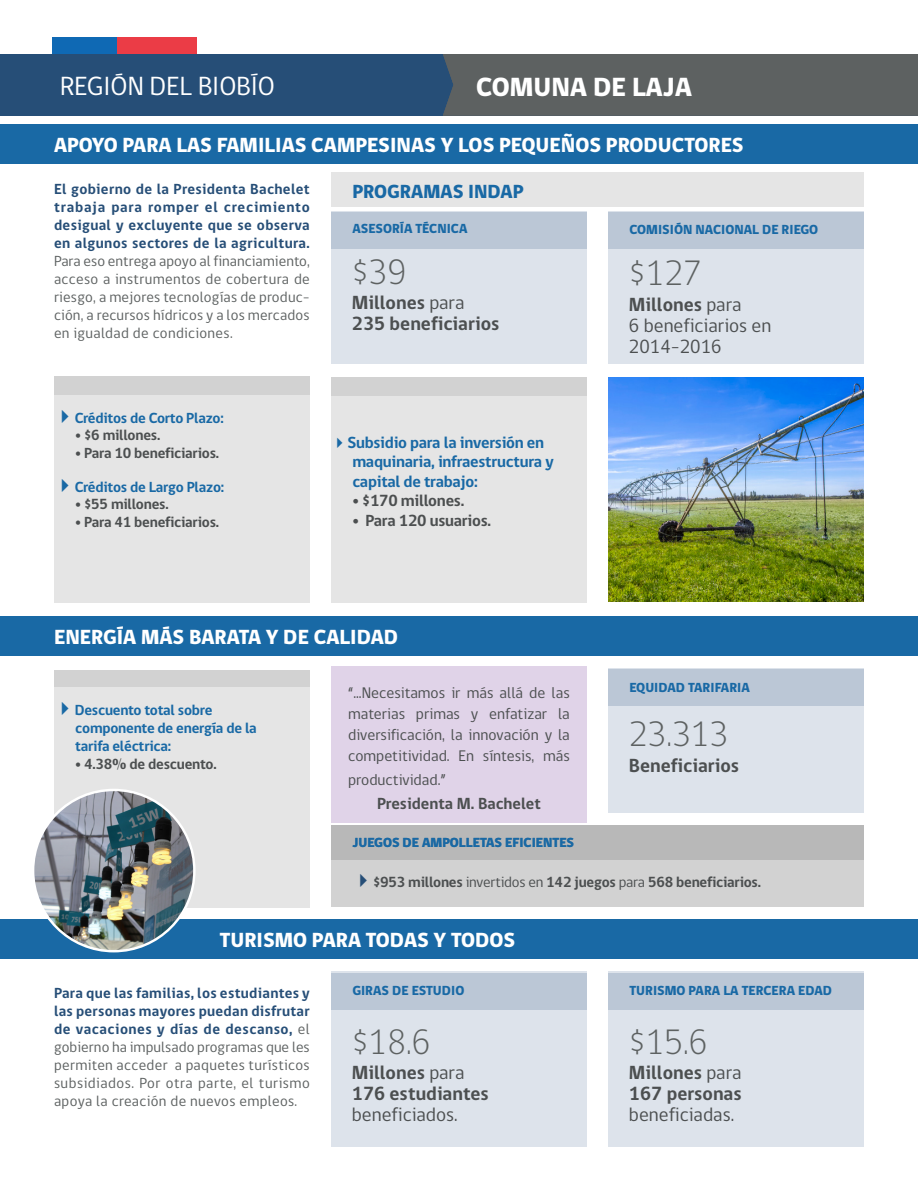
<style>
.page{position:relative;width:918px;height:1188px;background:#fff}
.page>*{position:absolute;margin:0;border:0;box-sizing:border-box;transform-origin:0 0}
.t1{font:300 36px "gob CL";color:#5d6161}
.t2{font:27px "gob CL";color:#fff}
.t3{font:800 27px "gob CL";color:#fff}
.t4{font:800 21px "gob CL";color:#fff}
.texto_caja_peg_2{font:700 19.5px/21px "gob CL";color:#4c4f50}
.texto_caja_peg_2-2{font:19.5px/21px "gob CL";color:#4c4f50}
.t5{font:800 19.5px "gob CL";color:#1969a5}
.TEXTO_CAJA_PEQ{font:700 16.5px/19.5px "gob CL";letter-spacing:-.015em;color:#1969a5}
.TEXTO_CAJA_PEQ-2{font:700 16.5px "gob CL";letter-spacing:-.015em;color:#4c4f50}
.texto_caja_peg_2-3{font:700 16.5px "gob CL";color:#4c4f50}
.texto_caja_peg_2-4{font:15.75px/21px "gob CL";color:#4c4f50;text-align:justify}
.t6{font:15px/18px "gob CL";letter-spacing:.02em;color:#5d6161;text-align:justify}
.TEXTO_CAJA_PEQ-3{font:700 15px "gob CL";letter-spacing:-.015em;color:#4c4f50}
.t7{font:700 15px/18px "gob CL";letter-spacing:.02em;color:#264e77;text-align:justify}
.TEXTO_CAJA_PEQ-4{font:700 15px/18px "gob CL";letter-spacing:-.015em;color:#1969a5}
.Titulos_recuadrso{font:800 13.5px "gob CL";color:#1969a5}
.s1{font-weight:400}
.s2{font-family:"Museo Slab 300";font-weight:400}
.s3{color:#264e77}
.s4{font-weight:700;color:#264e77}
.s5{font-weight:700}
</style>
<div class="page">
<div style="left:0;top:920px;width:918px;height:39px;background:#1969a5"></div>
<div style="left:0;top:125px;width:918px;height:39px;background:#1969a5"></div>
<div style="left:0;top:54px;width:918px;height:62px;background:#264e77"></div>
<div style="left:608px;top:211px;width:256px;height:153px;background:#dde3eb"></div>
<div style="left:608px;top:212px;width:256px;height:36px;background:#bbc7d6"></div>
<div style="left:331px;top:211px;width:256px;height:153px;background:#dde3eb"></div>
<div style="left:331px;top:213px;width:256px;height:36px;background:#bbc7d6"></div>
<div style="left:54px;top:377px;width:256px;height:226px;background:#e5e5e5"></div>
<div style="left:54px;top:377px;width:256px;height:18px;background:#d2d2d2"></div>
<div style="left:331px;top:378px;width:256px;height:225px;background:#e5e5e5"></div>
<div style="left:331px;top:378px;width:256px;height:18px;background:#d2d2d2"></div>
<img style="left:608px;top:378px;width:256px;height:224px">
<div style="left:0;top:617px;width:918px;height:39px;background:#1969a5"></div>
<div style="left:608px;top:668px;width:256px;height:144px;background:#dde3eb"></div>
<div style="left:608px;top:670px;width:256px;height:36px;background:#bbc7d6"></div>
<div style="left:54px;top:670px;width:256px;height:237px;background:#e5e5e5"></div>
<div style="left:54px;top:670px;width:256px;height:17px;background:#d2d2d2"></div>
<img style="left:33px;top:790px;width:161px;height:161px;border-radius:81px">
<div style="left:331px;top:972px;width:256px;height:175px;background:#dde3eb"></div>
<div style="left:331px;top:973px;width:256px;height:36px;background:#bbc7d6"></div>
<div style="left:608px;top:972px;width:256px;height:175px;background:#dde3eb"></div>
<div style="left:608px;top:973px;width:256px;height:36px;background:#bbc7d6"></div>
<div style="left:331px;top:172px;width:533px;height:34px;background:#e5e5e5"></div>
<div style="left:52px;top:37px;width:66px;height:17px;background:#0f69b4"></div>
<div style="left:118px;top:37px;width:79px;height:17px;background:#eb3c46"></div>
<div style="left:443px;top:54px;width:475px;height:62px;background:#5d6161"></div>
<div style="left:331px;top:825px;width:533px;height:82px;background:#d2d2d2"></div>
<div style="left:331px;top:825px;width:533px;height:35px;background:#b8b8b8"></div>
<div style="left:331px;top:667px;width:256px;height:156px;background:#e0d3e8"></div>
<h2 class="t2" style="left:60px;top:68px;width:216px">REGIÓN DEL BIOBÍO</h2>
<p class="t3" style="left:476px;top:68px;width:217px">COMUNA DE LAJA</p>
<h3 class="t4" style="left:54px;top:131px;width:691px">APOYO PARA LAS FAMILIAS CAMPESINAS Y LOS PEQUEÑOS PRODUCTORES</h3>
<p class="t7" style="left:54px;top:180px;width:257px">El gobierno de la Presidenta Bachelet trabaja para romper el crecimiento desigual y excluyente que se observa en algunos sectores de la agricultura.</p>
<p class="t6" style="left:54px;top:252px;width:257px">Para eso entrega apoyo al financiamiento, acceso a instrumentos de cobertura de riesgo, a mejores tecnologías de produc&shy;ción, a recursos hídricos y a los mercados en igualdad de condiciones.</p>
<h3 class="t5" style="left:352px;top:178px;width:173px">PROGRAMAS INDAP</h3>
<p class="Titulos_recuadrso" style="left:352px;top:219px;width:117px">ASESORÍA TÉCNICA</p>
<p class="Titulos_recuadrso" style="left:629px;top:221px;width:190px">COMISIÓN NACIONAL DE RIEGO</p>
<p class="t1" style="left:352px;top:247px;width:56px">$39</p>
<p class="texto_caja_peg_2" style="left:352px;top:293px;width:114px">Millones <span class="s1">para</span></p>
<p class="texto_caja_peg_2" style="left:352px;top:314px;width:149px">235 beneficiarios</p>
<p class="t1" style="left:629px;top:249px;width:74px">$127</p>
<p class="texto_caja_peg_2" style="left:629px;top:295px;width:114px">Millones <span class="s1">para</span></p>
<p class="texto_caja_peg_2-2" style="left:629px;top:316px;width:144px">6 beneficiarios en</p>
<p class="texto_caja_peg_2-2" style="left:629px;top:337px;width:94px">2014-2016</p>
<p class="TEXTO_CAJA_PEQ-4" style="left:54px;top:409px;width:171px">✔Créditos de Corto Plazo:</p>
<p class="TEXTO_CAJA_PEQ-3" style="left:75px;top:425px;width:87px"><span class="s2">•</span> $6 millones.</p>
<p class="TEXTO_CAJA_PEQ-3" style="left:75px;top:442px;width:145px"><span class="s2">•</span> Para 10 beneficiarios.</p>
<p class="TEXTO_CAJA_PEQ-4" style="left:54px;top:478px;width:172px">✔Créditos de Largo Plazo:</p>
<p class="TEXTO_CAJA_PEQ-3" style="left:75px;top:494px;width:95px"><span class="s2">•</span> $55 millones.</p>
<p class="TEXTO_CAJA_PEQ-3" style="left:75px;top:511px;width:145px"><span class="s2">•</span> Para 41 beneficiarios.</p>
<p class="TEXTO_CAJA_PEQ" style="left:352px;top:433px;width:203px;text-indent:-21px">✔Subsidio para la inversión en maquinaria, infraestructura y capital de trabajo:</p>
<p class="TEXTO_CAJA_PEQ-2" style="left:352px;top:490px;width:114px"><span class="s2">•</span> $170 millones.</p>
<p class="TEXTO_CAJA_PEQ-2" style="left:352px;top:509px;width:140px"><span class="s2">•</span> Para 120 usuarios.</p>
<h3 class="t4" style="left:54px;top:623px;width:346px">ENERGÍA MÁS BARATA Y DE CALIDAD</h3>
<p class="TEXTO_CAJA_PEQ-4" style="left:75px;top:701px;width:183px;text-indent:-21px">✔Descuento total sobre componente de energía de la tarifa eléctrica:</p>
<p class="TEXTO_CAJA_PEQ-3" style="left:75px;top:753px;width:143px"><span class="s2">•</span> 4.38% de descuento.</p>
<p class="texto_caja_peg_2-4" style="left:348px;top:683px;width:223px">“...Necesitamos ir más allá de las materias primas y enfatizar la diversificación, la innovación y la competitividad. En síntesis, más</p>
<p class="texto_caja_peg_2-4" style="left:348px;top:770px;width:99px">productividad.”</p>
<p class="texto_caja_peg_2-3" style="left:377px;top:793px;width:165px">Presidenta M. Bachelet</p>
<p class="Titulos_recuadrso" style="left:352px;top:833px;width:223px">JUEGOS DE AMPOLLETAS EFICIENTES</p>
<p class="Titulos_recuadrso" style="left:629px;top:678px;width:122px">EQUIDAD TARIFARIA</p>
<p class="t1" style="left:629px;top:709px;width:101px">23.313</p>
<p class="texto_caja_peg_2" style="left:629px;top:755px;width:112px">Beneficiarios</p>
<p class="TEXTO_CAJA_PEQ-3" style="left:352px;top:872px;width:410px"><span class="s3">✔</span>$953 millones <span class="s1">invertidos en</span> 142 juegos <span class="s1">para</span> 568 beneficiarios.</p>
<h3 class="t4" style="left:220px;top:926px;width:297px">TURISMO PARA TODAS Y TODOS</h3>
<p class="t6" style="left:54px;top:984px;width:257px"><span class="s4">Para que las familias, los estudiantes y las personas mayores puedan disfrutar de vacaciones y días de descanso,</span> el gobierno ha impulsado programas que les permiten acceder a paquetes turísticos subsidiados. Por otra parte, el turismo apoya la creación de nuevos empleos.</p>
<p class="Titulos_recuadrso" style="left:352px;top:982px;width:114px">GIRAS DE ESTUDIO</p>
<p class="Titulos_recuadrso" style="left:629px;top:982px;width:204px">TURISMO PARA LA TERCERA EDAD</p>
<p class="t1" style="left:352px;top:1017px;width:80px">$18.6</p>
<p class="texto_caja_peg_2" style="left:352px;top:1063px;width:114px">Millones <span class="s1">para</span></p>
<p class="texto_caja_peg_2" style="left:352px;top:1084px;width:138px">176 estudiantes <span class="s1">beneficiados.</span></p>
<p class="t1" style="left:629px;top:1017px;width:80px">$15.6</p>
<p class="texto_caja_peg_2" style="left:629px;top:1063px;width:114px">Millones <span class="s1">para</span></p>
<p class="texto_caja_peg_2-2" style="left:629px;top:1084px;width:114px"><span class="s5">167 personas </span>beneficiadas.</p>
</div>
